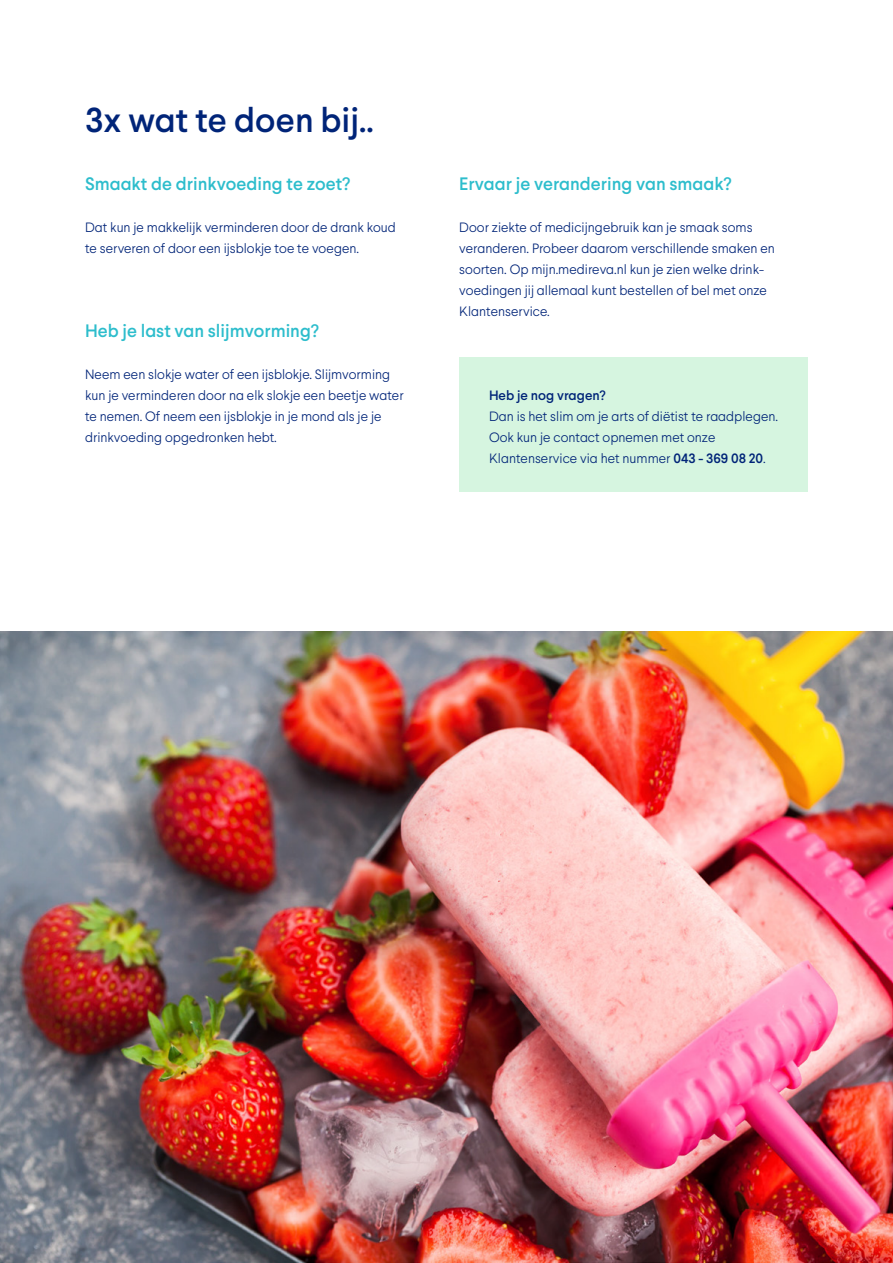
<style>
.page{position:relative;width:893px;height:1263px;background:#fff}
.page>*{position:absolute;margin:0;border:0;box-sizing:border-box;transform-origin:0 0}
.t1{font:500 34.5px "Larsseit";color:#002478}
.t2{font:500 18px "Larsseit";color:#2dbdcc}
.t3{font:300 13.5px/21px "Larsseit";color:#002478}
.t4{font:500 13.5px "Larsseit";color:#002478}
.s1{font-weight:500}
</style>
<div class="page">
<img style="left:0;top:631px;width:893px;height:632px">
<div style="left:459px;top:358px;width:349px;height:134px;background:#d6f5e0"></div>
<h1 class="t1" style="left:85px;top:98px;width:290px">3x wat te doen bij..</h1>
<h2 class="t2" style="left:85px;top:172px;width:267px">Smaakt de drinkvoeding te zoet?</h2>
<p class="t3" style="left:85px;top:216px;width:312px">Dat kun je makkelijk verminderen door de drank koud te serveren of door een ijsblokje toe te voegen.</p>
<h2 class="t2" style="left:85px;top:319px;width:235px">Heb je last van slijmvorming?</h2>
<p class="t3" style="left:85px;top:363px;width:320px">Neem een slokje water of een ijsblokje. Slijmvorming kun je verminderen door na elk slokje een beetje water te nemen. Of neem een ijsblokje in je mond als je je drinkvoeding opgedronken hebt.</p>
<h2 class="t2" style="left:459px;top:172px;width:274px">Ervaar je verandering van smaak?</h2>
<p class="t3" style="left:459px;top:216px;width:317px">Door ziekte of medicijngebruik kan je smaak soms veranderen. Probeer daarom verschillende smaken en soorten. Op mijn.medireva.nl kun je zien welke drink&shy;voedingen jij allemaal kunt bestellen of bel met onze Klantenservice.</p>
<p class="t4" style="left:489px;top:386px;width:118px">Heb je nog vragen?</p>
<p class="t3" style="left:489px;top:405px;width:291px">Dan is het slim om je arts of diëtist te raadplegen.<br>Ook kun je contact opnemen met onze<br>Klantenservice via het nummer <span class="s1">043 - 369 08 20</span>.</p>
</div>
